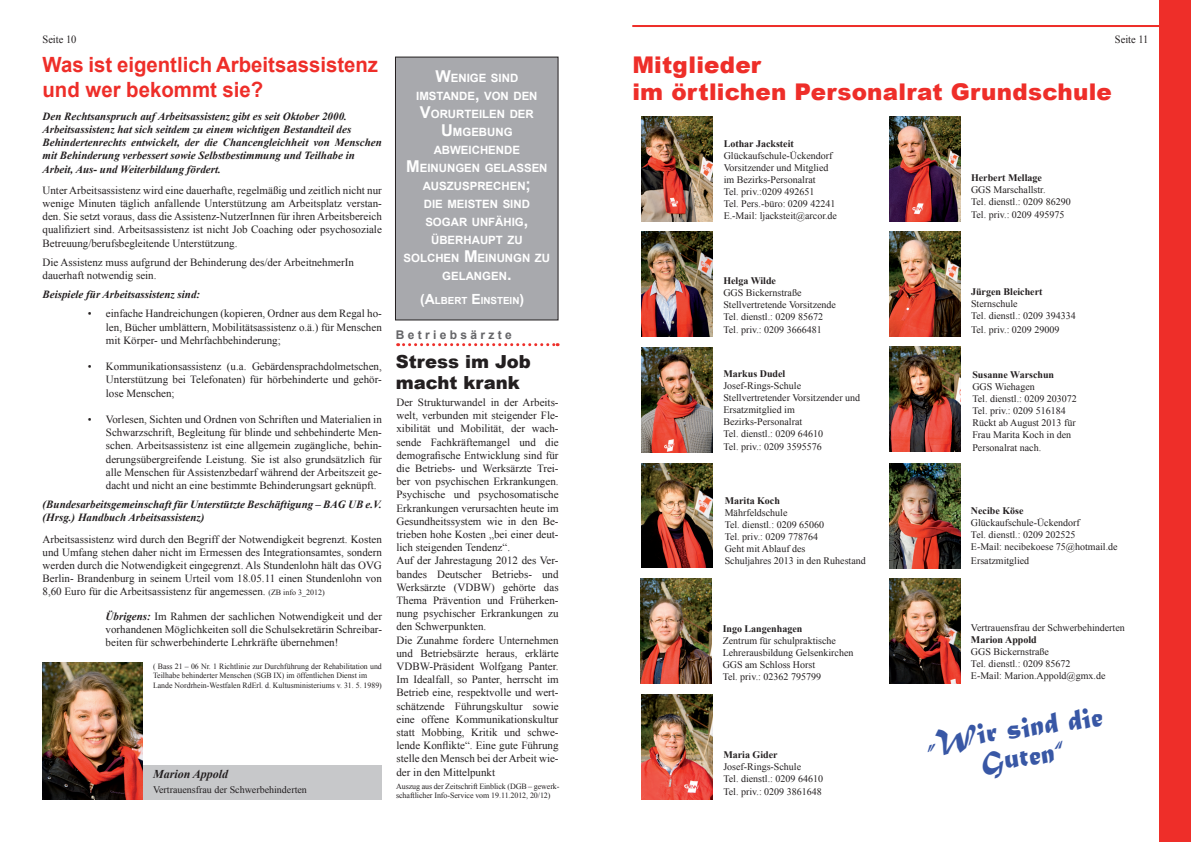
<style>
.page{position:relative;width:1191px;height:842px;background:#fff}
.page>*{position:absolute;margin:0;border:0;box-sizing:border-box;transform-origin:0 0}
.t1{font:30px/29px "Matura MT Script Capitals";color:#3857a5;text-align:center;scale:.95 1}
.t2{font:900 23px/27.6px "Arial";letter-spacing:.01em;color:#ee2e29}
.t3{font:700 21px/25.2px "Arial";color:#ee2e29}
.t4{font:900 18px/21.6px "Arial";color:#231f20}
.t5{font:700 12px "Arial";color:#656568}
.t6{font:italic 700 12px "Times New Roman";color:#231f20}
.t7{font:700 11.4px/18px "Arial";color:#fff;text-align:center}
.t8{font:11px/13.2px "Times New Roman";color:#231f20;text-align:justify}
.t9{font:italic 700 11px/13.2px "Times New Roman";color:#231f20}
.t10{font:11px "Times New Roman";color:#231f20;scale:.95 1}
.t11{font:10px/12px "Times New Roman";color:#231f20}
.t12{font:700 10px "Times New Roman";color:#231f20}
.t13{font:700 9.8px "Arial";color:#fff}
.t14{font:8px/9.3px "Times New Roman";color:#231f20}
.s1{font-size:8px}
.s2{font-weight:700;font-style:italic}
.s3{font-size:16.3px}
.s4{font-size:14px}
</style>
<div class="page">
<div style="left:43px;top:765px;width:339px;height:34px;background:#c7c8ca"></div>
<img style="left:43px;top:663px;width:99px;height:136px">
<svg style="left:398px;top:343px;width:160px;height:3px"></svg>
<div style="left:395px;top:57px;width:163px;height:263px;background:#a8a9ad"></div>
<div style="left:395px;top:57px;width:163px;height:263px;border:1px solid #231f20"></div>
<img style="left:641px;top:694px;width:71px;height:105px">
<img style="left:641px;top:116px;width:71px;height:105px">
<img style="left:889px;top:116px;width:71px;height:105px">
<img style="left:641px;top:463px;width:71px;height:105px">
<img style="left:889px;top:579px;width:71px;height:104px">
<img style="left:889px;top:347px;width:71px;height:105px">
<img style="left:641px;top:231px;width:71px;height:105px">
<img style="left:889px;top:232px;width:71px;height:105px">
<img style="left:889px;top:464px;width:71px;height:104px">
<img style="left:641px;top:579px;width:70px;height:104px">
<img style="left:641px;top:347px;width:71px;height:105px">
<div style="left:1159px;top:0;width:32px;height:842px;background:#ee2e29"></div>
<hr style="left:632px;top:25px;width:559px;height:2px;background:#ee2e29">
<p class="t10" style="left:43px;top:32px;width:37px">Seite 10</p>
<p class="t10" style="left:1114px;top:32px;width:37px">Seite 11</p>
<h3 class="t3" style="left:43px;top:53px;width:337px">Was ist eigentlich Arbeitsassistenz und wer bekommt sie?</h3>
<p class="t9" style="left:43px;top:109px;width:341px">Den Rechtsanspruch auf Arbeitsassistenz gibt es seit Oktober 2000.<br>Arbeitsassistenz hat sich seitdem zu einem wichtigen Bestandteil des Behindertenrechts entwickelt, der die Chancengleichheit von Menschen mit Behinderung verbessert sowie Selbstbestimmung und Teilhabe in Arbeit, Aus- und Weiterbildung fördert.</p>
<p class="t8" style="left:43px;top:183px;width:341px">Unter Arbeitsassistenz wird eine dauerhafte, regelmäßig und zeitlich nicht nur wenige Minuten täglich anfallende Unterstützung am Arbeitsplatz verstan&shy;den. Sie setzt voraus, dass die Assistenz-NutzerInnen für ihren Arbeitsbereich qualifiziert sind. Arbeitsassistenz ist nicht Job Coaching oder psychosoziale Betreuung/berufsbegleitende Unterstützung.</p>
<p class="t8" style="left:43px;top:255px;width:313px">Die Assistenz muss aufgrund der Behinderung des/der ArbeitnehmerIn dauerhaft notwendig sein.</p>
<p class="t9" style="left:43px;top:288px;width:159px">Beispiele für Arbeitsassistenz sind:</p>
<p class="t8" style="left:106px;top:307px;width:277px;text-indent:-18px">• einfache Handreichungen (kopieren, Ordner aus dem Regal ho&shy;len, Bücher umblättern, Mobilitätsassistenz o.ä.) für Menschen mit Körper- und Mehrfachbehinderung;</p>
<p class="t8" style="left:106px;top:360px;width:277px;text-indent:-18px">• Kommunikationsassistenz (u.a. Gebärdensprachdolmetschen, Unterstützung bei Telefonaten) für hörbehinderte und gehör&shy;lose Menschen;</p>
<p class="t8" style="left:106px;top:412px;width:277px;text-indent:-18px">• Vorlesen, Sichten und Ordnen von Schriften und Materialien in Schwarzschrift, Begleitung für blinde und sehbehinderte Men&shy;schen. Arbeitsassistenz ist eine allgemein zugängliche, behin&shy;derungsübergreifende Leistung. Sie ist also grundsätzlich für alle Menschen für Assistenzbedarf während der Arbeitszeit ge&shy;dacht und nicht an eine bestimmte Behinderungsart geknüpft.</p>
<p class="t9" style="left:43px;top:497px;width:341px">(Bundesarbeitsgemeinschaft für Unterstützte Beschäftigung – BAG UB e.V. (Hrsg.) Handbuch Arbeitsassistenz)</p>
<p class="t8" style="left:43px;top:532px;width:341px">Arbeitsassistenz wird durch den Begriff der Notwendigkeit begrenzt. Kosten und Umfang stehen daher nicht im Ermessen des Integrationsamtes, sondern werden durch die Notwendigkeit eingegrenzt. Als Stundenlohn hält das OVG Berlin- Brandenburg in seinem Urteil vom 18.05.11 einen Stundenlohn von 8,60 Euro für die Arbeitsassistenz für angemessen. <span class="s1">(ZB info 3_2012)</span></p>
<p class="t8" style="left:106px;top:609px;width:278px"><span class="s2">Übrigens:</span> Im Rahmen der sachlichen Notwendigkeit und der vorhandenen Möglichkeiten soll die Schulsekretärin Schreibar&shy;beiten für schwerbehinderte Lehrkräfte übernehmen!</p>
<p class="t14" style="left:153px;top:661px;width:230px">( Bass 21 – 06 Nr. 1 Richtlinie zur Durchführung der Rehabilitation und<br>Teilhabe behinderter Menschen (SGB IX) im öffentlichen Dienst im<br>Lande Nordrhein-Westfalen RdErl. d. Kultusministeriums v. 31. 5. 1989)</p>
<p class="t6" style="left:153px;top:765px;width:77px">Marion Appold</p>
<p class="t11" style="left:153px;top:783px;width:155px">Vertrauensfrau der Schwerbehinderten</p>
<p class="t7" style="left:403px;top:70px;width:148px"><span class="s3">W</span>ENIGE SIND<br>IMSTANDE<span class="s3">,</span> VON DEN<br><span class="s3">V</span>ORURTEILEN DER<br><span class="s3">U</span> MGEBUNG<br>ABWEICHENDE<br><span class="s3">M</span> EINUNGEN GELASSEN<br>AUSZUSPRECHEN<span class="s3">;<br></span>DIE MEISTEN SIND<br>SOGAR UNFÄHIG<span class="s3">,<br></span>ÜBERHAUPT ZU<br>SOLCHEN <span class="s3">M</span> EINUNGN ZU<br>GELANGEN<span class="s3">.</span></p>
<p class="t13" style="left:420px;top:294px;width:105px"><span class="s4">(A</span>LBERT <span class="s4">E</span>INSTEIN<span class="s4">)</span></p>
<p class="t5" style="left:396px;top:327px;width:118px">B e t r i e b s ä r z t e</p>
<h3 class="t4" style="left:396px;top:350px;width:136px">Stress im Job macht krank</h3>
<p class="t8" style="left:396px;top:395px;width:164px;text-align:left">Der Strukturwandel in der Arbeits&shy;welt, verbunden mit steigender Fle&shy;xibilität und Mobilität, der wach&shy;sende Fachkräftemangel und die demografische Entwicklung sind für die Betriebs- und Werksärzte Trei&shy;ber von psychischen Erkrankungen.<br>Psychische und psychosomatische Erkrankungen verursachten heute im Gesundheitssystem wie in den Be&shy;trieben hohe Kosten „bei einer deut&shy;lich steigenden Tendenz“.<br>Auf der Jahrestagung 2012 des Ver&shy;bandes Deutscher Betriebs- und Werksärzte (VDBW) gehörte das Thema Prävention und Früherken&shy;nung psychischer Erkrankungen zu den Schwerpunkten.<br>Die Zunahme fordere Unternehmen und Betriebsärzte heraus, erklärte VDBW-Präsident Wolfgang Panter.<br>Im Idealfall, so Panter, herrscht im Betrieb eine, respektvolle und wert&shy;schätzende Führungskultur sowie eine offene Kommunikationskultur statt Mobbing, Kritik und schwe&shy;lende Konflikte“. Eine gute Führung stelle den Mensch bei der Arbeit wie&shy;der in den Mittelpunkt</p>
<p class="t14" style="left:396px;top:781px;width:165px;line-height:9.6px">Auszug aus der Zeitschrift Einblick (DGB – gewerk&shy;schaftlicher Info-Service vom 19.11.2012, 20/12)</p>
<h2 class="t2" style="left:632px;top:50px;width:481px">Mitglieder<br>im örtlichen Personalrat Grundschule</h2>
<p class="t12" style="left:723px;top:136px;width:72px">Lothar Jacksteit</p>
<p class="t11" style="left:723px;top:149px;width:115px">Glückaufschule-Ückendorf<br>Vorsitzender und Mitglied im Bezirks-Personalrat<br>Tel. priv.:0209 492651<br>Tel. Pers.-büro: 0209 42241<br>E.-Mail: ljacksteit@arcor.de</p>
<p class="t12" style="left:723px;top:274px;width:54px">Helga Wilde</p>
<p class="t11" style="left:723px;top:286px;width:114px">GGS Bickernstraße<br>Stellvertretende Vorsitzende<br>Tel. dienstl.: 0209 85672</p>
<p class="t11" style="left:723px;top:324px;width:100px">Tel. priv.: 0209 3666481</p>
<p class="t12" style="left:723px;top:367px;width:63px">Markus Dudel</p>
<p class="t11" style="left:723px;top:380px;width:138px">Josef-Rings-Schule<br>Stellvertretender Vorsitzender und<br>Ersatzmitglied im<br>Bezirks-Personalrat<br>Tel. dienstl.: 0209 64610</p>
<p class="t11" style="left:723px;top:441px;width:100px">Tel. priv.: 0209 3595576</p>
<p class="t12" style="left:724px;top:493px;width:57px">Marita Koch</p>
<p class="t11" style="left:724px;top:506px;width:143px">Mährfeldschule<br>Tel. dienstl.: 0209 65060<br>Tel. priv.: 0209 778764<br>Geht mit Ablauf des<br>Schuljahres 2013 in den Ruhestand</p>
<p class="t12" style="left:722px;top:622px;width:81px">Ingo Langenhagen</p>
<p class="t11" style="left:722px;top:634px;width:132px">Zentrum für schulpraktische<br>Lehrerausbildung Gelsenkirchen<br>GGS am Schloss Horst<br>Tel. priv.: 02362 795799</p>
<p class="t12" style="left:723px;top:748px;width:56px">Maria Gider</p>
<p class="t11" style="left:723px;top:760px;width:101px">Josef-Rings-Schule<br>Tel. dienstl.: 0209 64610</p>
<p class="t11" style="left:723px;top:786px;width:100px">Tel. priv.: 0209 3861648</p>
<p class="t12" style="left:971px;top:171px;width:72px">Herbert Mellage</p>
<p class="t11" style="left:971px;top:184px;width:101px">GGS Marschallstr.<br>Tel. dienstl.: 0209 86290</p>
<p class="t11" style="left:971px;top:209px;width:95px">Tel. priv.: 0209 495975</p>
<p class="t12" style="left:971px;top:285px;width:73px">Jürgen Bleichert</p>
<p class="t11" style="left:971px;top:298px;width:106px">Sternschule<br>Tel. dienstl.: 0209 394334</p>
<p class="t11" style="left:971px;top:323px;width:90px">Tel. priv.: 0209 29009</p>
<p class="t12" style="left:972px;top:368px;width:83px">Susanne Warschun</p>
<p class="t11" style="left:972px;top:380px;width:106px">GGS Wiehagen<br>Tel. dienstl.: 0209 203072<br>Tel. priv.: 0209 516184<br>Rückt ab August 2013 für<br>Frau Marita Koch in den</p>
<p class="t11" style="left:972px;top:442px;width:70px">Personalrat nach.</p>
<p class="t12" style="left:971px;top:504px;width:54px">Necibe Köse</p>
<p class="t11" style="left:971px;top:517px;width:148px">Glückaufschule-Ückendorf<br>Tel. dienstl.: 0209 202525<br>E-Mail: necibekoese 75@hotmail.de</p>
<p class="t11" style="left:971px;top:554px;width:60px">Ersatzmitglied</p>
<p class="t11" style="left:971px;top:622px;width:155px">Vertrauensfrau der Schwerbehinderten</p>
<p class="t12" style="left:971px;top:633px;width:67px">Marion Appold</p>
<p class="t11" style="left:971px;top:646px;width:136px">GGS Bickernstraße<br>Tel. dienstl.: 0209 85672<br>E-Mail: Marion.Appold@gmx.de</p>
<h1 class="t1" style="left:924px;top:729px;width:190px;rotate:-8deg">„Wir sind die<br>Guten“</h1>
</div>
